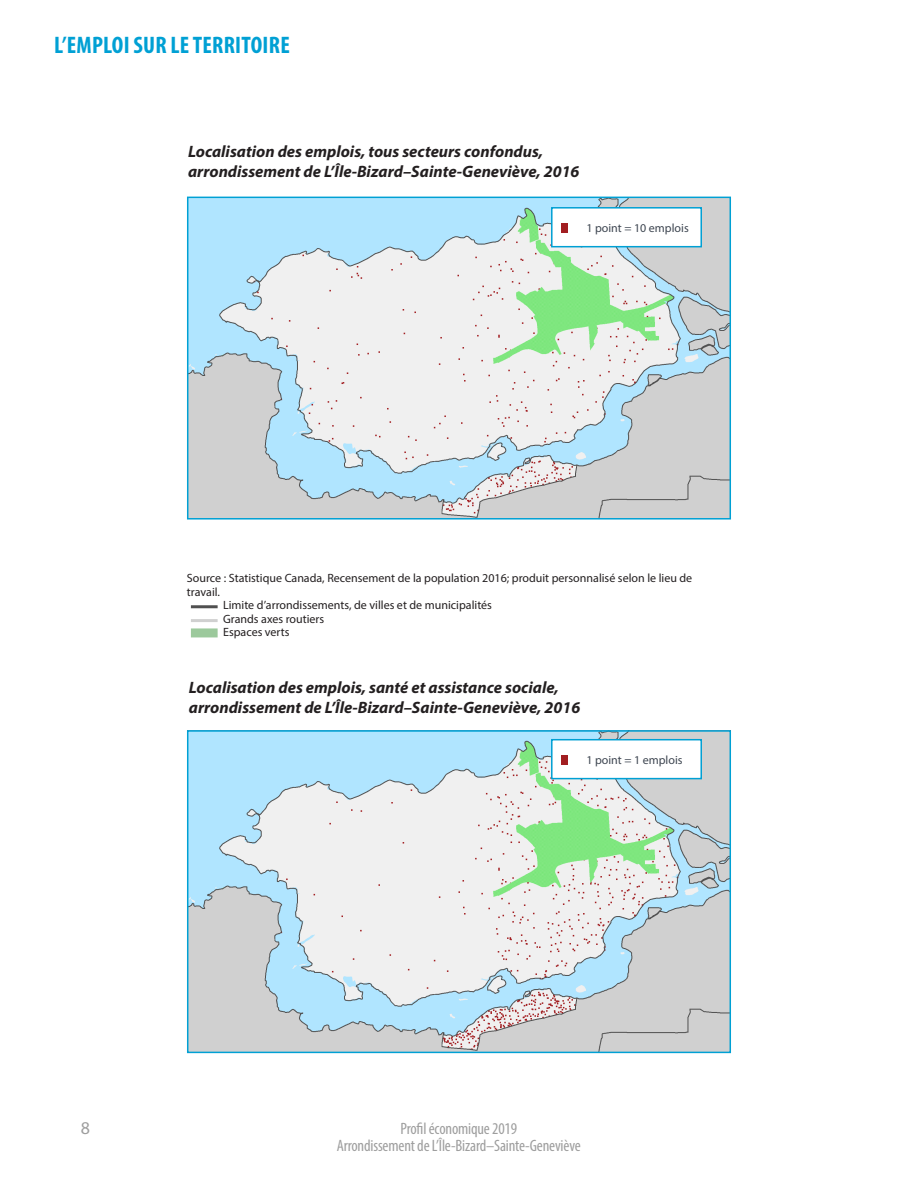
<style>
.page{position:relative;width:918px;height:1188px;background:#fff}
.page>*{position:absolute;margin:0;border:0;box-sizing:border-box;transform-origin:0 0}
.t1{font:700 condensed 24px "Myriad Pro";letter-spacing:.01em;color:#00a0d4}
.t2{font:18px "Myriad Pro";color:#9e9e9e}
.t3{font:italic 700 16.5px "Myriad Pro";color:#231f20}
.t4{font:condensed 16.5px/16.5px "Myriad Pro";letter-spacing:-.01em;color:#9e9e9e;text-align:center}
.Source{font:12px/13.5px "Myriad Pro";color:#231f20}
.Source-2{font:12px "Myriad Pro";color:#3e4651}
</style>
<div class="page">
<img style="left:190px;top:200px;width:538px;height:317px">
<div style="left:187px;top:197px;width:544px;height:323px;border:2px solid #00a0d4"></div>
<div style="left:551px;top:207px;width:151px;height:40px;background:#fff;border:2px solid #00a0d4"></div>
<div style="left:561px;top:224px;width:7px;height:9px;background:#a21e21"></div>
<img style="left:190px;top:733px;width:538px;height:317px">
<div style="left:187px;top:730px;width:544px;height:323px;border:2px solid #00a0d4"></div>
<div style="left:551px;top:739px;width:151px;height:40px;background:#fff;border:2px solid #00a0d4"></div>
<div style="left:561px;top:756px;width:7px;height:9px;background:#a21e21"></div>
<div style="left:191px;top:628px;width:27px;height:9px;background:#9cc99c"></div>
<hr style="left:191px;top:619px;width:27px;height:3px;background:#d0d0d0">
<hr style="left:191px;top:605px;width:27px;height:3px;background:#505050">
<p class="t1" style="left:54px;top:30px;width:237px">L’EMPLOI SUR LE TERRITOIRE</p>
<p class="t3" style="left:188px;top:141px;width:357px">Localisation des emplois, tous secteurs confondus,</p>
<p class="t3" style="left:188px;top:160px;width:393px">arrondissement de L’Île-Bizard–Sainte-Geneviève, 2016</p>
<p class="Source-2" style="left:586px;top:221px;width:104px">1 point = 10 emplois</p>
<p class="Source" style="left:187px;top:572px;width:507px">Source : Statistique Canada, Recensement de la population 2016; produit personnalisé selon le lieu de travail.</p>
<p class="Source" style="left:223px;top:599px;width:270px">Limite d’arrondissements, de villes et de municipalités</p>
<p class="Source" style="left:223px;top:612px;width:103px">Grands axes routiers</p>
<p class="Source" style="left:223px;top:626px;width:68px">Espaces verts</p>
<p class="t3" style="left:189px;top:676px;width:372px">Localisation des emplois, santé et assistance sociale,</p>
<p class="t3" style="left:189px;top:696px;width:393px">arrondissement de L’Île-Bizard–Sainte-Geneviève, 2016</p>
<p class="Source-2" style="left:586px;top:753px;width:98px">1 point = 1 emplois</p>
<p class="t2" style="left:81px;top:1117px;width:11px">8</p>
<p class="t4" style="left:337px;top:1120px;width:245px">Profil économique 2019<br>Arrondissement de L’Île-Bizard–Sainte-Geneviève</p>
</div>
